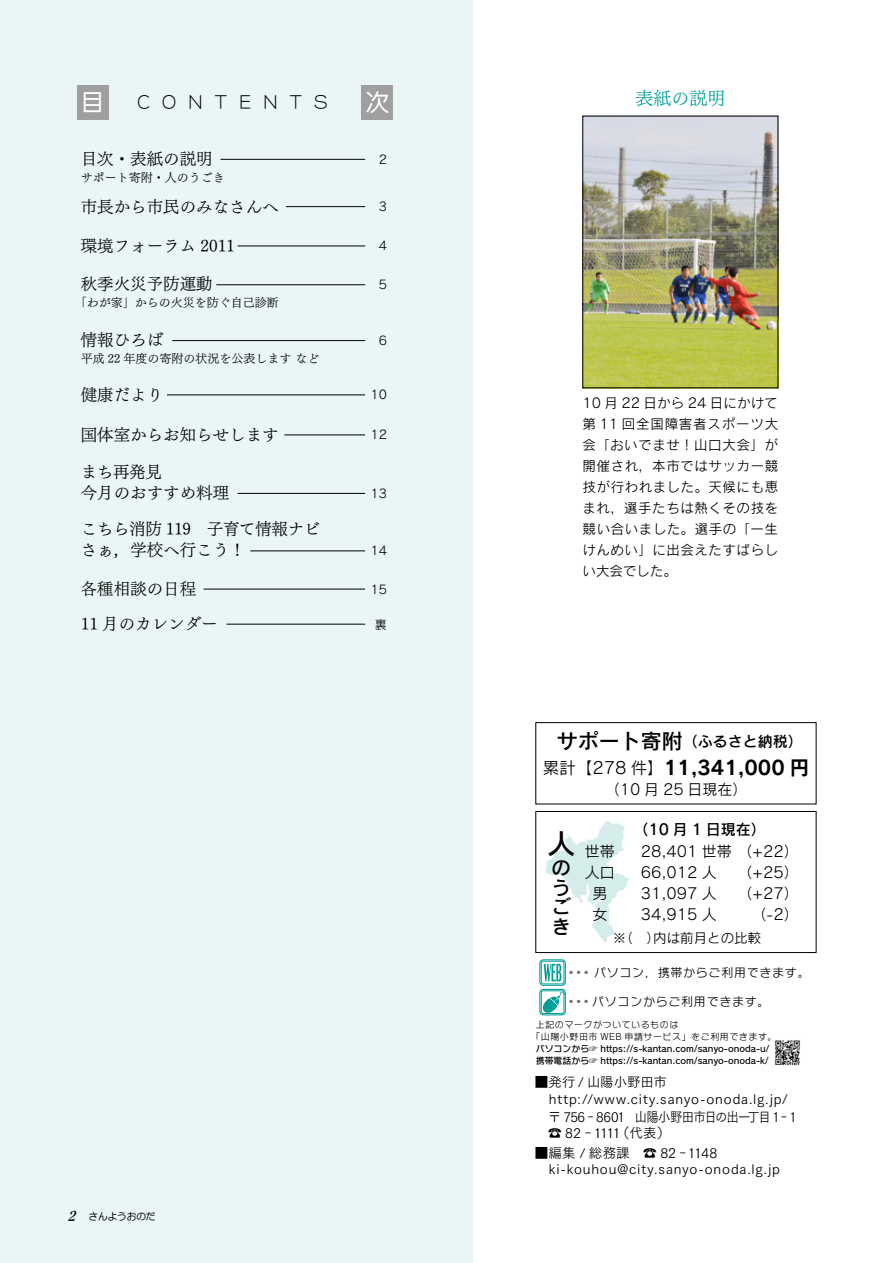
<style>
.page{position:relative;width:893px;height:1263px;background:#fff}
.page>*{position:absolute;margin:0;border:0;box-sizing:border-box;transform-origin:0 0}
.t1{font:28.5px "Rodin Pro N DB";color:#000}
.t2{font:24px "Anito Std M";color:#fff}
.t3{font:19.5px "Rodin Pro B";color:#000}
.t4{font:19.5px/19.5px "Rodin Pro N DB";color:#000}
.t5{font:18px "Tsuku Min Pro LB";color:#009e96}
.t6{font:16.5px/21px "Tsuku Min Pro LB";color:#000}
.t7{font:16.5px/21px "Tsuku Min Pro LB";letter-spacing:-.02em;color:#000}
.t8{font:16.5px "Anito Std L";letter-spacing:.735em;color:#000}
.t9{font:15px "Rodin Pro N M";color:#000}
.t10{font:15px "Rodin Pro N DB";color:#000}
.t11{font:15px "Rodin Pro M";color:#000}
.t12{font:13.5px/21px "Rodin Pro M";letter-spacing:.04em;color:#000;text-align:justify}
.t13{font:13.5px/16.5px "Tsuku Go Pro R";letter-spacing:.045em;color:#000}
.t14{font:13.5px/16.5px "Tsuku Go Pro R";letter-spacing:-.065em;color:#000;scale:.96 1}
.t15{font:13.5px "Rodin Pro N M";color:#000}
.t16{font:12px "Tsuku Min Pro LB";color:#000}
.t17{font:12px "Rodin NTLG Pro M";letter-spacing:.06em;color:#000}
.t18{font:12px "Rodin Pro M";color:#000}
.t19{font:9.75px "Anito Std M";letter-spacing:-.02em;color:#000}
.t20{font:9px/12px "Rodin NTLG Pro DB";color:#000}
.t21{font:9px/12px "Rodin NTLG Pro M";letter-spacing:.06em;color:#000}
.s1{font-family:"Matisse Eleganto Pro B";font-style:italic;font-size:13.5px}
.s2{font-size:21px}
.s3{font-family:"Rodin Pro M";font-size:16.5px}
.s4{font-family:"Rodin NTLG Pro DB";font-size:22.5px;color:#727172}
</style>
<div class="page">
<div style="left:0;top:0;width:472px;height:1263px;background:#eaf6f5"></div>
<svg style="left:540px;top:960px;width:25px;height:25px"></svg>
<div style="left:539px;top:959px;width:27px;height:27px;border:1px solid #009e96;border-radius:4px"></div>
<div style="left:541px;top:961px;width:23px;height:23px;border:1px solid #009e96;border-radius:2px"></div>
<svg style="left:544px;top:964px;width:17px;height:17px"></svg>
<div style="left:539px;top:989px;width:27px;height:26px;border:1px solid #009e96;border-radius:4px"></div>
<div style="left:541px;top:990px;width:23px;height:24px;border:1px solid #009e96;border-radius:2px"></div>
<svg style="left:541px;top:992px;width:23px;height:21px"></svg>
<img style="left:775px;top:1040px;width:25px;height:26px">
<div style="left:535px;top:722px;width:281px;height:82px;border:1px solid #000"></div>
<svg style="left:545px;top:821px;width:84px;height:121px"></svg>
<div style="left:535px;top:811px;width:281px;height:142px;border:1px solid #000"></div>
<div style="left:77px;top:85px;width:31px;height:34px;background:#9f9fa0"></div>
<div style="left:361px;top:85px;width:32px;height:34px;background:#9f9fa0"></div>
<hr style="left:221px;top:159px;width:144px;height:1px;background:#000">
<hr style="left:172px;top:340px;width:193px;height:1px;background:#000">
<hr style="left:216px;top:284px;width:149px;height:1px;background:#000">
<hr style="left:286px;top:206px;width:79px;height:1px;background:#000">
<hr style="left:167px;top:395px;width:198px;height:1px;background:#000">
<hr style="left:238px;top:246px;width:127px;height:1px;background:#000">
<hr style="left:204px;top:589px;width:161px;height:1px;background:#000">
<hr style="left:226px;top:624px;width:139px;height:1px;background:#000">
<hr style="left:250px;top:551px;width:115px;height:1px;background:#000">
<hr style="left:238px;top:493px;width:127px;height:1px;background:#000">
<hr style="left:284px;top:435px;width:81px;height:1px;background:#000">
<img style="left:582px;top:116px;width:194px;height:272px">
<h2 class="t2" style="left:80px;top:87px;width:26px">目</h2>
<p class="t8" style="left:137px;top:91px;width:192px">CONTENTS</p>
<h2 class="t2" style="left:365px;top:87px;width:25px">次</h2>
<h3 class="t5" style="left:635px;top:82px;width:91px">表紙の説明</h3>
<p class="t6" style="left:81px;top:146px;width:133px">目次・表紙の説明</p>
<p class="t16" style="left:81px;top:166px;width:146px">サポート寄附・人のうごき</p>
<p class="t18" style="left:379px;top:152px;width:10px">2</p>
<p class="t6" style="left:81px;top:194px;width:200px">市長から市民のみなさんへ</p>
<p class="t18" style="left:379px;top:199px;width:10px">3</p>
<p class="t6" style="left:81px;top:233px;width:156px">環境フォーラム 2011</p>
<p class="t18" style="left:379px;top:238px;width:10px">4</p>
<p class="t6" style="left:81px;top:271px;width:134px">秋季火災予防運動</p>
<p class="t16" style="left:75px;top:292px;width:206px">「わが家」からの火災を防ぐ自己診断</p>
<p class="t6" style="left:81px;top:327px;width:84px">情報ひろば</p>
<p class="t16" style="left:81px;top:348px;width:240px">平成 22 年度の寄附の状況を公表します など</p>
<p class="t18" style="left:379px;top:277px;width:10px">5</p>
<p class="t18" style="left:379px;top:333px;width:10px">6</p>
<p class="t6" style="left:81px;top:382px;width:84px">健康だより</p>
<p class="t18" style="left:370px;top:387px;width:18px">10</p>
<p class="t6" style="left:81px;top:422px;width:200px">国体室からお知らせします</p>
<p class="t18" style="left:370px;top:427px;width:18px">12</p>
<p class="t6" style="left:81px;top:459px;width:150px">まち再発見<br>今月のおすすめ料理</p>
<p class="t7" style="left:81px;top:516px;width:241px">こちら消防 119　子育て情報ナビさぁ，学校へ行こう！</p>
<p class="t18" style="left:370px;top:486px;width:18px">13</p>
<p class="t18" style="left:370px;top:543px;width:18px">14</p>
<p class="t6" style="left:81px;top:576px;width:117px">各種相談の日程</p>
<p class="t18" style="left:370px;top:581px;width:18px">15</p>
<p class="t6" style="left:81px;top:612px;width:138px">11 月のカレンダー</p>
<p class="t18" style="left:375px;top:616px;width:13px">裏</p>
<p class="t19" style="left:67px;top:1210px;width:90px"><span class="s1">2</span> さんようおのだ</p>
<p class="t12" style="left:583px;top:392px;width:197px">10 月 22 日から 24 日にかけて第 11 回全国障害者スポーツ大会「おいでませ！山口大会」が開催され，本市ではサッカー競技が行われました。天候にも恵まれ，選手たちは熱くその技を競い合いました。選手の「一生けんめい」に出会えたすばらしい大会でした。</p>
<p class="t10" style="left:557px;top:731px;width:248px"><span class="s2">サポート寄附</span>（ふるさと納税）</p>
<h3 class="t3" style="left:543px;top:755px;width:268px"><span class="s3">累計【278 件】</span>11,341,000 円</h3>
<p class="t11" style="left:605px;top:780px;width:144px">（10 月 25 日現在）</p>
<h1 class="t1" style="left:547px;top:825px;width:29px">人</h1>
<h3 class="t4" style="left:552px;top:857px;width:21px">のうごき</h3>
<p class="t10" style="left:633px;top:819px;width:134px">（10 月 1 日現在）</p>
<p class="t9" style="left:585px;top:841px;width:31px">世帯</p>
<p class="t9" style="left:641px;top:841px;width:159px">28,401 世帯（+22）</p>
<p class="t9" style="left:585px;top:862px;width:31px">人口</p>
<p class="t9" style="left:641px;top:862px;width:78px">66,012 人</p>
<p class="t9" style="left:738px;top:862px;width:63px">（+25）</p>
<p class="t9" style="left:592px;top:884px;width:16px">男</p>
<p class="t9" style="left:641px;top:884px;width:78px">31,097 人</p>
<p class="t9" style="left:738px;top:884px;width:63px">（+27）</p>
<p class="t9" style="left:592px;top:905px;width:16px">女</p>
<p class="t9" style="left:641px;top:905px;width:78px">34,915 人</p>
<p class="t9" style="left:752px;top:905px;width:49px">（-2）</p>
<p class="t15" style="left:613px;top:929px;width:150px">※（　）内は前月との比較</p>
<p class="t17" style="left:567px;top:965px;width:244px"><span class="s4">…</span> パソコン，携帯からご利用できます。</p>
<p class="t17" style="left:567px;top:993px;width:204px"><span class="s4">…</span>パソコンからご利用できます。</p>
<p class="t21" style="left:531px;top:1018px;width:247px;text-indent:4px">上記のマークがついているものは<br>「山陽小野田市 WEB 申請サービス」をご利用できます。</p>
<p class="t20" style="left:536px;top:1042px;width:235px">パソコンから☞ https://s-kantan.com/sanyo-onoda-u/携帯電話から☞ https://s-kantan.com/sanyo-onoda-k/</p>
<p class="t13" style="left:535px;top:1072px;width:255px">■発行 / 山陽小野田市　http://www.city.sanyo-onoda.lg.jp/</p>
<p class="t14" style="left:535px;top:1107px;width:274px;text-indent:13px">〒 756‐8601 山陽小野田市日の出一丁目 1‐1　☎ 82‐1111（代表）</p>
<p class="t13" style="left:535px;top:1143px;width:247px">■編集 / 総務課　☎ 82‐1148　ki-kouhou@city.sanyo-onoda.lg.jp</p>
</div>
